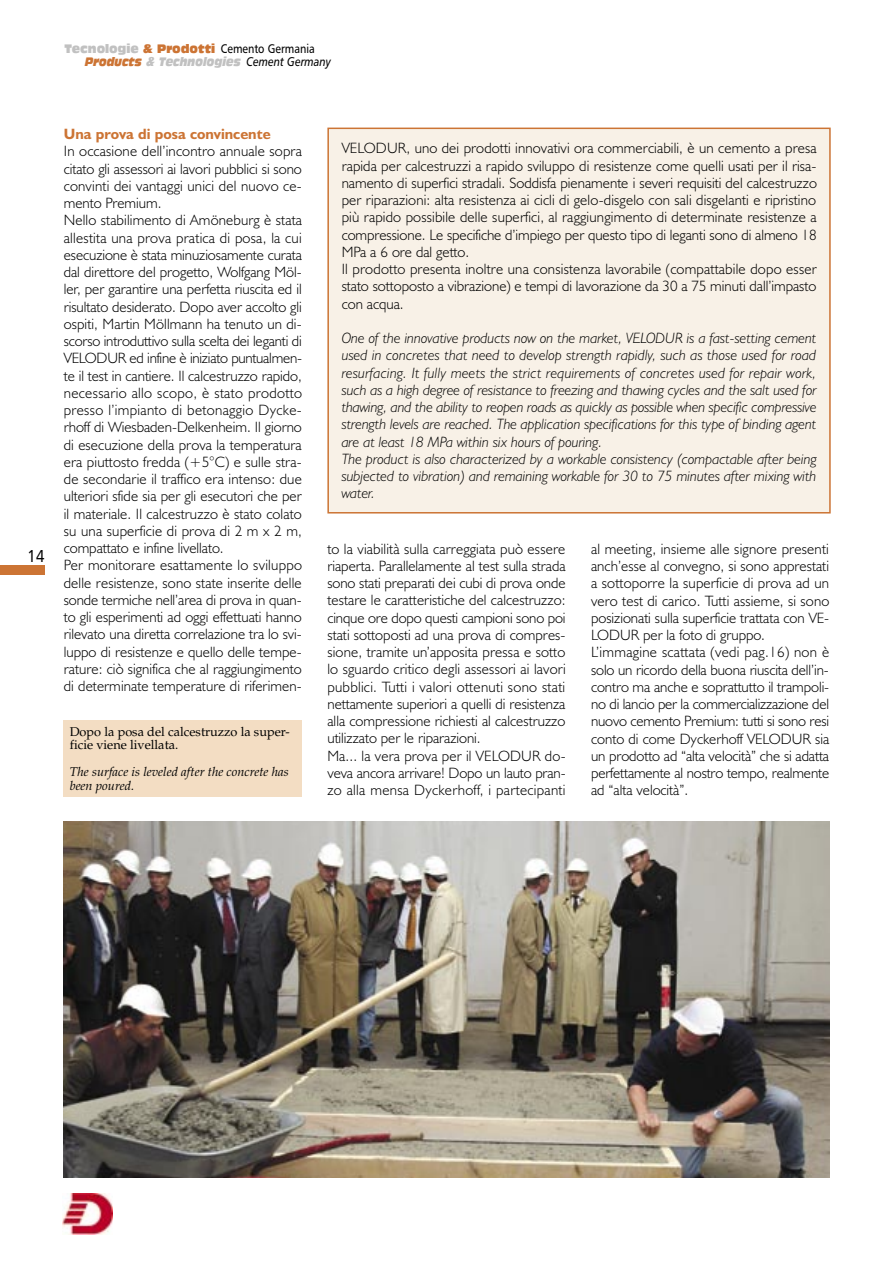
<style>
.page{position:relative;width:893px;height:1263px;background:#fff}
.page>*{position:absolute;margin:0;border:0;box-sizing:border-box;transform-origin:0 0}
.t1{font:17.25px "Humanist 777 BT Roman B";color:#000;scale:.85 1}
.t2{font:300 15px/17.2px "Humanist 521 BT";letter-spacing:.005em;color:#000}
.t3{font:italic 300 15px/17.2px "Humanist 521 BT";color:#000}
.t4{font:700 15px "Humanist 521 BT";color:#cc7434}
.t5{font:12.75px/13.5px "Palatino";color:#000}
.t6{font:italic 12.75px/13.5px "Palatino";color:#000}
.t7{font:12.6px "Humanist 777 BT Roman B";color:#000;scale:.85 1}
.t8{font:italic 12px "Antique Olive Nord";color:#c1c1c1;scale:.75 1}
.s1{font-family:"Antique Olive Nord";font-size:12px;color:#c1c1c1}
.s2{font-family:"Antique Olive Nord";font-size:12px;color:#cc7434}
.s3{color:#cc7434}
.s4{font-family:"Humanist 777 BT Italic B";font-style:normal;font-size:12.6px;color:#000}
</style>
<div class="page">
<div style="left:0;top:565px;width:44px;height:9px;background:#cc7434"></div>
<img style="left:63px;top:1193px;width:49px;height:41px">
<div style="left:327px;top:128px;width:504px;height:385px;background:#f8f1e7"></div>
<img style="left:64px;top:821px;width:765px;height:357px">
<div style="left:64px;top:720px;width:238px;height:76px;background:#f3ddc3"></div>
<p class="t7" style="left:65px;top:40px;width:296px"><span class="s1">Tecnologie</span> <span class="s2">&amp; Prodotti</span> Cemento Germania</p>
<p class="t8" style="left:85px;top:54px;width:330px"><span class="s3">Products</span> &amp; Technologies <span class="s4">Cement Germany</span></p>
<p class="t1" style="left:28px;top:545px;width:21px">14</p>
<p class="t4" style="left:64px;top:125px;width:208px">Una prova di posa convincente</p>
<p class="t2" style="left:64px;top:142px;width:240px">In occasione dell’incontro annuale sopra citato gli assessori ai lavori pubblici si sono convinti dei vantaggi unici del nuovo ce&shy;mento Premium.<br>Nello stabilimento di Amöneburg è stata allestita una prova pratica di posa, la cui esecuzione è stata minuziosamente curata dal direttore del progetto, Wolfgang Möl&shy;ler, per garantire una perfetta riuscita ed il risultato desiderato. Dopo aver accolto gli ospiti, Martin Möllmann ha tenuto un di&shy;scorso introduttivo sulla scelta dei leganti di VELODUR ed infine è iniziato puntualmen&shy;te il test in cantiere. Il calcestruzzo rapido, necessario allo scopo, è stato prodotto presso l’impianto di betonaggio Dycke&shy;rhoff di Wiesbaden-Delkenheim. Il giorno di esecuzione della prova la temperatura era piuttosto fredda (+5°C) e sulle stra&shy;de secondarie il traffico era intenso: due ulteriori sfide sia per gli esecutori che per il materiale. Il calcestruzzo è stato colato su una superficie di prova di 2 m x 2 m, compattato e infine livellato.<br>Per monitorare esattamente lo sviluppo delle resistenze, sono state inserite delle sonde termiche nell’area di prova in quan&shy;to gli esperimenti ad oggi effettuati hanno rilevato una diretta correlazione tra lo svi&shy;luppo di resistenze e quello delle tempe&shy;rature: ciò significa che al raggiungimento di determinate temperature di riferimen-</p>
<p class="t5" style="left:70px;top:725px;width:222px">Dopo la posa del calcestruzzo la super&shy;ficie viene livellata.</p>
<p class="t6" style="left:70px;top:765px;width:220px">The surface is leveled after the concrete has been poured.</p>
<p class="t2" style="left:342px;top:139px;width:477px">VELODUR, uno dei prodotti innovativi ora commerciabili, è un cemento a presa rapida per calcestruzzi a rapido sviluppo di resistenze come quelli usati per il risa&shy;namento di superfici stradali. Soddisfa pienamente i severi requisiti del calcestruzzo per riparazioni: alta resistenza ai cicli di gelo-disgelo con sali disgelanti e ripristino più rapido possibile delle superfici, al raggiungimento di determinate resistenze a compressione. Le specifiche d’impiego per questo tipo di leganti sono di almeno 18<br>MPa a 6 ore dal getto.<br>Il prodotto presenta inoltre una consistenza lavorabile (compattabile dopo esser stato sottoposto a vibrazione) e tempi di lavorazione da 30 a 75 minuti dall’impasto con acqua.</p>
<p class="t3" style="left:342px;top:329px;width:477px">One of the innovative products now on the market, VELODUR is a fast-setting cement used in concretes that need to develop strength rapidly, such as those used for road resurfacing. It fully meets the strict requirements of concretes used for repair work, such as a high degree of resistance to freezing and thawing cycles and the salt used for thawing, and the ability to reopen roads as quickly as possible when specific compressive strength levels are reached. The application specifications for this type of binding agent are at least 18 MPa within six hours of pouring.<br>The product is also characterized by a workable consistency (compactable after being subjected to vibration) and remaining workable for 30 to 75 minutes after mixing with water.</p>
<p class="t2" style="left:327px;top:540px;width:240px">to la viabilità sulla carreggiata può essere riaperta. Parallelamente al test sulla strada sono stati preparati dei cubi di prova onde testare le caratteristiche del calcestruzzo: cinque ore dopo questi campioni sono poi stati sottoposti ad una prova di compres&shy;sione, tramite un’apposita pressa e sotto lo sguardo critico degli assessori ai lavori pubblici. Tutti i valori ottenuti sono stati nettamente superiori a quelli di resistenza alla compressione richiesti al calcestruzzo utilizzato per le riparazioni.<br>Ma... la vera prova per il VELODUR do&shy;veva ancora arrivare! Dopo un lauto pran&shy;zo alla mensa Dyckerhoff, i partecipanti</p>
<p class="t2" style="left:591px;top:540px;width:240px">al meeting, insieme alle signore presenti anch’esse al convegno, si sono apprestati a sottoporre la superficie di prova ad un vero test di carico. Tutti assieme, si sono posizionati sulla superficie trattata con VE-LODUR per la foto di gruppo.<br>L’immagine scattata (vedi pag.16) non è solo un ricordo della buona riuscita dell’in&shy;contro ma anche e soprattutto il trampoli&shy;no di lancio per la commercializzazione del nuovo cemento Premium: tutti si sono resi conto di come Dyckerhoff VELODUR sia un prodotto ad “alta velocità” che si adatta perfettamente al nostro tempo, realmente ad “alta velocità”.</p>
</div>
